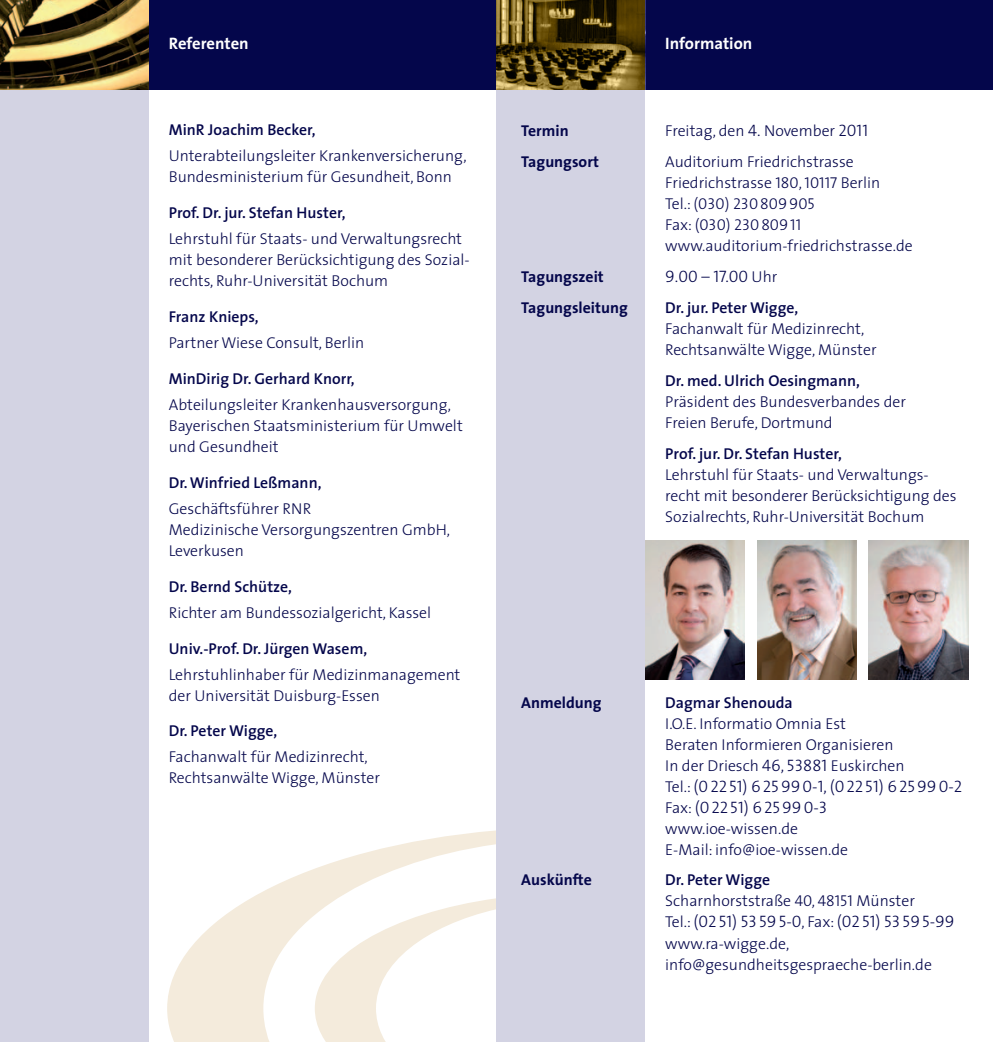
<style>
.page{position:relative;width:993px;height:1042px;background:#fff}
.page>*{position:absolute;margin:0;border:0;box-sizing:border-box;transform-origin:0 0}
.t1{font:16.62px/21px "The Sans Light Caps";letter-spacing:.125em;color:#04064b}
.t2{font:16.62px "The Sans Light Caps";color:#04064b}
.t3{font:700 16.62px "The Sans";color:#fff}
.t4{font:300 15.75px/21px "The Sans";color:#04064b}
.t5{font:600 15.75px "The Sans";color:#04064b}
.t6{font:700 15.75px "The Sans";color:#04064b}
.t7{font:15.75px/21px "The Sans Light Caps";color:#04064b}
.s1{font-family:"The Sans Light Caps";font-weight:400;font-size:16.62px}
.s2{font-family:"The Sans Light Caps";font-weight:400}
.s3{font-family:"The Sans";font-weight:300}
.s4{font-family:"The Sans";font-weight:300;font-size:15.75px}
.s5{font-weight:600}
</style>
<div class="page">
<div style="left:0;top:0;width:149px;height:1042px;background:#d3d3e3"></div>
<svg style="left:167px;top:830px;width:329px;height:212px"></svg>
<div style="left:0;top:0;width:496px;height:89px;background:#04064b"></div>
<img style="left:0;top:0;width:149px;height:89px">
<div style="left:496px;top:0;width:149px;height:1042px;background:#d3d3e3"></div>
<div style="left:496px;top:0;width:496px;height:89px;background:#04064b"></div>
<img style="left:496px;top:0;width:149px;height:89px">
<img style="left:645px;top:541px;width:99px;height:139px">
<img style="left:757px;top:541px;width:99px;height:139px">
<img style="left:868px;top:541px;width:99px;height:139px">
<p class="t3" style="left:169px;top:30px;width:81px">Referenten</p>
<p class="t5" style="left:169px;top:117px;width:148px">MinR Joachim Becker,</p>
<p class="t4" style="left:169px;top:145px;width:299px">Unterabteilungsleiter Krankenversicherung,<br>Bundesministerium für Gesundheit, Bonn</p>
<p class="t5" style="left:169px;top:200px;width:178px">Prof. Dr. jur. Stefan Huster,</p>
<p class="t4" style="left:169px;top:228px;width:302px">Lehrstuhl für Staats- und Verwaltungsrecht mit besonderer Berücksichtigung des Sozial&shy;rechts, Ruhr-Universität Bochum</p>
<p class="t5" style="left:169px;top:304px;width:91px">Franz Knieps,</p>
<p class="t4" style="left:169px;top:332px;width:197px">Partner Wiese Consult, Berlin</p>
<p class="t5" style="left:169px;top:365px;width:187px">MinDirig Dr. Gerhard Knorr,</p>
<p class="t4" style="left:169px;top:394px;width:295px">Abteilungsleiter Krankenhausversorgung,<br>Bayerischen Staatsministerium für Umwelt und Gesundheit</p>
<p class="t5" style="left:169px;top:469px;width:154px">Dr. Winfried Leßmann,</p>
<p class="t4" style="left:169px;top:497px;width:283px">Geschäftsführer RNR<br>Medizinische Versorgungszentren GmbH,<br>Leverkusen</p>
<p class="t5" style="left:169px;top:573px;width:125px">Dr. Bernd Schütze,</p>
<p class="t4" style="left:169px;top:601px;width:264px">Richter am Bundessozialgericht, Kassel</p>
<p class="t5" style="left:169px;top:635px;width:200px">Univ.-Prof. Dr. Jürgen Wasem,</p>
<p class="t4" style="left:169px;top:663px;width:293px">Lehrstuhlinhaber für Medizinmanagement der Universität Duisburg-Essen</p>
<p class="t5" style="left:169px;top:718px;width:110px">Dr. Peter Wigge,</p>
<p class="t4" style="left:169px;top:746px;width:213px">Fachanwalt für Medizinrecht,<br>Rechtsanwälte Wigge, Münster</p>
<p class="t3" style="left:665px;top:30px;width:88px">Information</p>
<p class="t6" style="left:521px;top:118px;width:49px">Termin</p>
<p class="t4" style="left:665px;top:120px;width:204px">Freitag, den <span class="s1">4.</span> November <span class="s1">2011</span></p>
<p class="t6" style="left:521px;top:149px;width:79px">Tagungsort</p>
<p class="t4" style="left:665px;top:151px;width:216px">Auditorium Friedrichstrasse<br>Friedrichstrasse <span class="s2">180</span>, <span class="s2">10117</span> Berlin</p>
<p class="t7" style="left:665px;top:193px;width:151px"><span class="s3">Tel.:</span> (030) 230809905<br><span class="s3">Fax:</span> (030) 23080911</p>
<p class="t4" style="left:665px;top:235px;width:249px">www.auditorium-friedrichstrasse.de</p>
<p class="t6" style="left:521px;top:264px;width:84px">Tagungszeit</p>
<p class="t2" style="left:665px;top:263px;width:114px">9.00 – 17.00 <span class="s4">Uhr</span></p>
<p class="t6" style="left:521px;top:294px;width:108px">Tagungsleitung</p>
<p class="t5" style="left:665px;top:295px;width:134px">Dr. jur. Peter Wigge,</p>
<p class="t4" style="left:665px;top:318px;width:213px">Fachanwalt für Medizinrecht,<br>Rechtsanwälte Wigge, Münster</p>
<p class="t5" style="left:665px;top:367px;width:196px">Dr. med. Ulrich Oesingmann,</p>
<p class="t4" style="left:665px;top:391px;width:242px">Präsident des Bundesverbandes der<br>Freien Berufe, Dortmund</p>
<p class="t5" style="left:665px;top:440px;width:178px">Prof. jur. Dr. Stefan Huster,</p>
<p class="t4" style="left:665px;top:463px;width:292px">Lehrstuhl für Staats- und Verwaltungs&shy;recht mit besonderer Berücksichtigung des<br>Sozialrechts, Ruhr-Universität Bochum</p>
<p class="t6" style="left:521px;top:689px;width:82px">Anmeldung</p>
<p class="t5" style="left:665px;top:689px;width:129px">Dagmar Shenouda</p>
<p class="t4" style="left:665px;top:712px;width:241px">I.O.E. Informatio Omnia Est<br>Beraten Informieren Organisieren<br>In der Driesch <span class="s1">46, 53881</span> Euskirchen</p>
<p class="t1" style="left:665px;top:775px;width:298px"><span class="s4">Tel.:</span> (02251) 625990-1, (02251) 625990-2<br><span class="s4">Fax:</span> (02251) 625990-3</p>
<p class="t4" style="left:665px;top:817px;width:184px">www.ioe-wissen.de<br>E-Mail: info@ioe-wissen.de</p>
<p class="t6" style="left:521px;top:867px;width:72px">Auskünfte</p>
<p class="t4" style="left:665px;top:869px;width:251px"><span class="s5">Dr. Peter Wigge<br></span>Scharnhorststraße <span class="s2">40, 48151</span> Münster</p>
<p class="t2" style="left:665px;top:908px;width:291px"><span class="s4">Tel.:</span> (0251) 53595-0<span class="s4">, Fax:</span> (0251) 53595-99</p>
<p class="t4" style="left:665px;top:932px;width:268px">www.ra-wigge.de, info@gesundheitsgespraeche-berlin.de</p>
</div>
